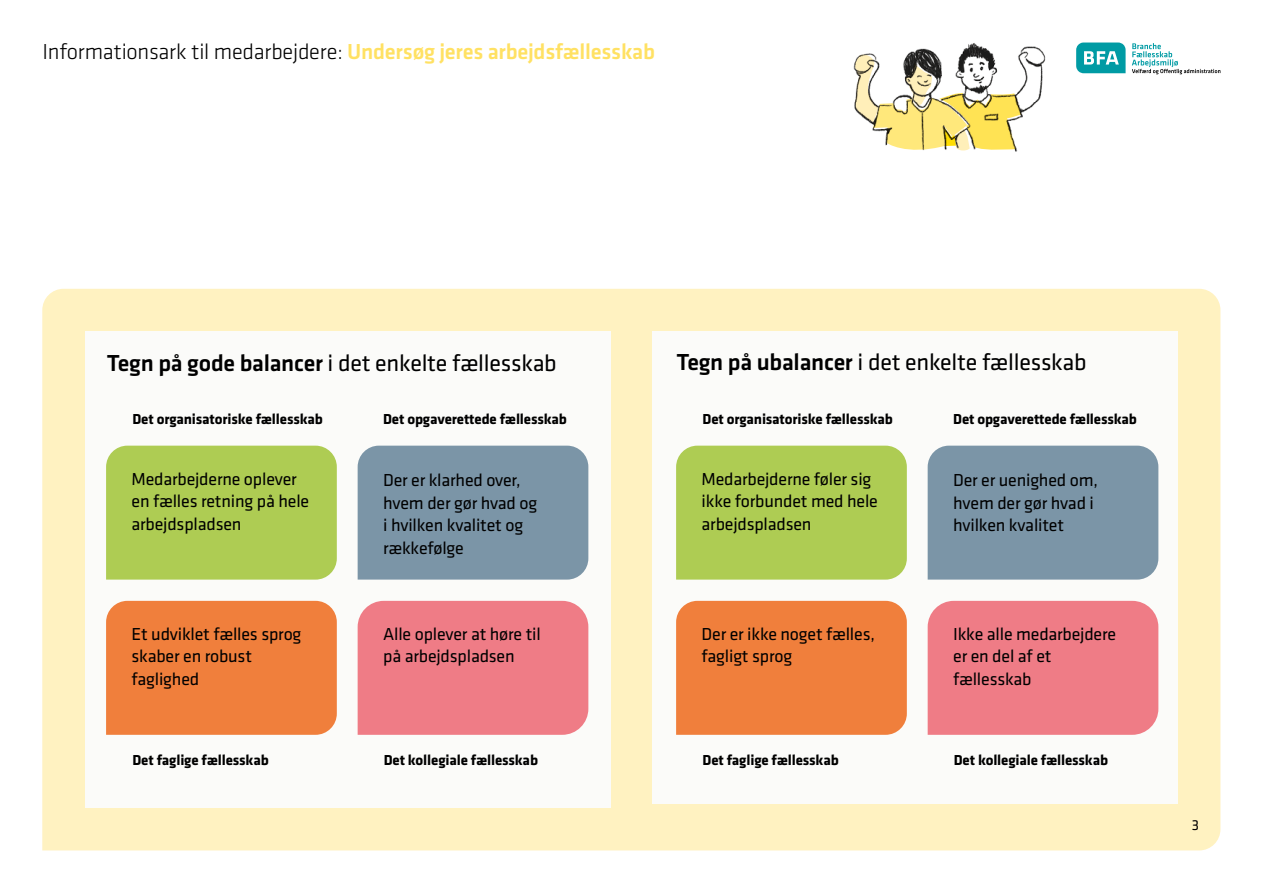
<style>
.page{position:relative;width:1263px;height:893px;background:#fff}
.page>*{position:absolute;margin:0;border:0;box-sizing:border-box;transform-origin:0 0}
.t1{font:24px "Klavika";letter-spacing:-.01em;color:#000}
.t2{font:300 22.5px "Klavika";letter-spacing:-.01em;color:#000}
.t3{font:18px/22.5px "Klavika";letter-spacing:-.01em;color:#000}
.t4{font:700 15px "Klavika";letter-spacing:-.01em;color:#000}
.t5{font:15px "Klavika";color:#000}
.s1{font-weight:500;color:#ffe163}
.s2{font-weight:500}
</style>
<div class="page">
<svg style="left:1076px;top:43px;width:49px;height:30px"></svg>
<svg style="left:1132px;top:43px;width:88px;height:31px"></svg>
<img style="left:853px;top:43px;width:193px;height:109px">
<div style="left:42px;top:289px;width:1178px;height:561px;background:#fff2c1"></div>
<div style="left:85px;top:331px;width:525px;height:477px;background:#fbfbf9"></div>
<div style="left:653px;top:331px;width:525px;height:473px;background:#fbfbf9"></div>
<div style="left:106px;top:446px;width:231px;height:134px;background:#aecc53"></div>
<div style="left:676px;top:446px;width:231px;height:134px;background:#aecc53"></div>
<div style="left:106px;top:601px;width:231px;height:134px;background:#f07f3c"></div>
<div style="left:676px;top:601px;width:231px;height:134px;background:#f07f3c"></div>
<div style="left:358px;top:446px;width:230px;height:134px;background:#7b95a7"></div>
<div style="left:928px;top:446px;width:230px;height:134px;background:#7b95a7"></div>
<div style="left:358px;top:601px;width:230px;height:134px;background:#ef7c86"></div>
<div style="left:928px;top:601px;width:230px;height:134px;background:#ef7c86"></div>
<p class="t2" style="left:43px;top:38px;width:614px">Informationsark til medarbejdere: <span class="s1">Undersøg jeres arbejdsfællesskab</span></p>
<h1 class="t1" style="left:107px;top:347px;width:451px"><span class="s2">Tegn på gode balancer</span> i det enkelte fællesskab</h1>
<h1 class="t1" style="left:676px;top:346px;width:412px"><span class="s2">Tegn på ubalancer</span> i det enkelte fællesskab</h1>
<p class="t4" style="left:132px;top:408px;width:192px">Det organisatoriske fællesskab</p>
<p class="t4" style="left:383px;top:408px;width:185px">Det opgaverettede fællesskab</p>
<p class="t4" style="left:702px;top:408px;width:192px">Det organisatoriske fællesskab</p>
<p class="t4" style="left:953px;top:408px;width:185px">Det opgaverettede fællesskab</p>
<p class="t3" style="left:132px;top:467px;width:179px">Medarbejderne oplever en fælles retning på hele arbejdspladsen</p>
<p class="t3" style="left:702px;top:467px;width:178px">Medarbejderne føler sig ikke forbundet med hele arbejdspladsen</p>
<p class="t3" style="left:383px;top:468px;width:156px">Der er klarhed over, hvem der gør hvad og i hvilken kvalitet og rækkefølge</p>
<p class="t3" style="left:953px;top:468px;width:146px">Der er uenighed om, hvem der gør hvad i hvilken kvalitet</p>
<p class="t3" style="left:132px;top:622px;width:171px">Et udviklet fælles sprog skaber en robust faglighed</p>
<p class="t3" style="left:702px;top:622px;width:175px">Der er ikke noget fælles, fagligt sprog</p>
<p class="t3" style="left:383px;top:622px;width:159px">Alle oplever at høre til på arbejdspladsen</p>
<p class="t3" style="left:953px;top:622px;width:165px">Ikke alle medarbejdere er en del af et fællesskab</p>
<p class="t4" style="left:132px;top:749px;width:138px">Det faglige fællesskab</p>
<p class="t4" style="left:384px;top:749px;width:156px">Det kollegiale fællesskab</p>
<p class="t4" style="left:702px;top:749px;width:138px">Det faglige fællesskab</p>
<p class="t4" style="left:954px;top:749px;width:156px">Det kollegiale fællesskab</p>
<p class="t5" style="left:1192px;top:815px;width:9px">3</p>
</div>
